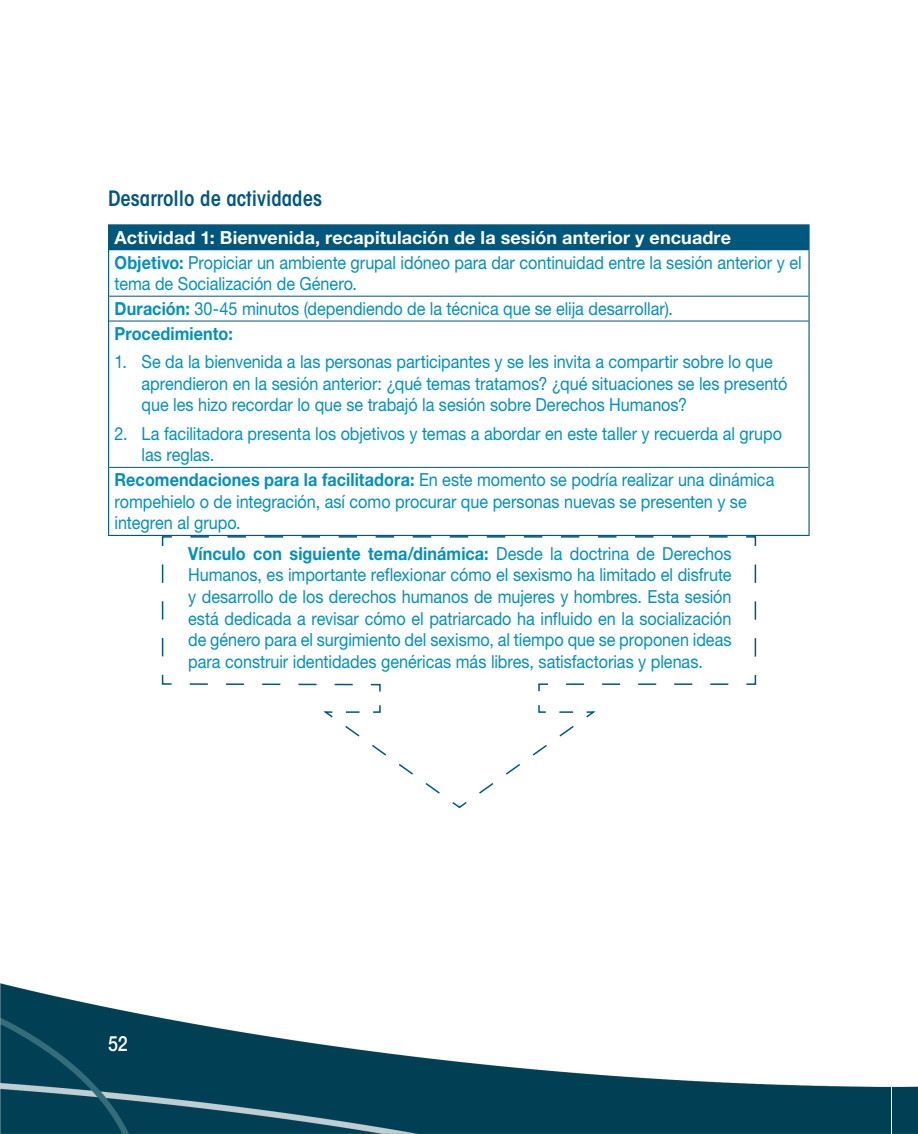
<style>
.page{position:relative;width:918px;height:1134px;background:#fff}
.page>*{position:absolute;margin:0;border:0;box-sizing:border-box;transform-origin:0 0}
.t1{font:600 condensed 21px "ITC Avant Garde Std";color:#00577d}
.t2{font:500 21px "Helvetica Neue LT Std";color:#fff;scale:.85 1}
.t3{font:18px/21.6px "Helvetica Neue LT Std";letter-spacing:-.005em;color:#0090be;scale:.9 1}
.s1{font-weight:700;color:#fff}
.s2{font-weight:700}
</style>
<div class="page">
<img style="left:0;top:984px;width:918px;height:150px">
<div style="left:109px;top:225px;width:700px;height:25px;background:#00577d"></div>
<hr style="left:108px;top:224px;width:702px;height:1px;background:#00577d">
<svg style="left:108px;top:225px;width:1px;height:25px"></svg>
<hr style="left:808px;top:225px;width:2px;height:25px;background:#00577d">
<hr style="left:108px;top:250px;width:1px;height:46px;background:#00577d">
<hr style="left:808px;top:250px;width:2px;height:46px;background:#00577d">
<svg style="left:108px;top:296px;width:1px;height:25px"></svg>
<hr style="left:808px;top:296px;width:2px;height:25px;background:#00577d">
<hr style="left:108px;top:321px;width:1px;height:146px;background:#00577d">
<hr style="left:808px;top:321px;width:2px;height:146px;background:#00577d">
<hr style="left:108px;top:467px;width:1px;height:68px;background:#00577d">
<hr style="left:808px;top:467px;width:2px;height:68px;background:#00577d">
<hr style="left:108px;top:535px;width:702px;height:1px;background:#00577d">
<hr style="left:109px;top:296px;width:699px;height:1px;background:#00577d">
<hr style="left:109px;top:321px;width:699px;height:1px;background:#00577d">
<hr style="left:109px;top:467px;width:699px;height:1px;background:#00577d">
<svg style="left:161px;top:536px;width:596px;height:273px"></svg>
<p class="t1" style="left:108px;top:185px;width:215px">Desarrollo de actividades</p>
<p class="t3" style="left:115px;top:225px;width:765px;line-height:24.9px"><span class="s1">Actividad 1: Bienvenida, recapitulación de la sesión anterior y encuadre<br></span><span class="s2">Objetivo:</span> Propiciar un ambiente grupal idóneo para dar continuidad entre la sesión anterior y el</p>
<p class="t3" style="left:115px;top:271px;width:622px;line-height:24.9px">tema de Socialización de Género.<br><span class="s2">Duración:</span> 30-45 minutos (dependiendo de la técnica que se elija desarrollar).<br><span class="s2">Procedimiento:</span></p>
<p class="t3" style="left:142px;top:351px;width:719px;text-indent:-27px">1. Se da la bienvenida a las personas participantes y se les invita a compartir sobre lo que aprendieron en la sesión anterior: ¿qué temas tratamos? ¿qué situaciones se les presentó que les hizo recordar lo que se trabajó la sesión sobre Derechos Humanos?</p>
<p class="t3" style="left:142px;top:422px;width:713px;text-indent:-27px">2. La facilitadora presenta los objetivos y temas a abordar en este taller y recuerda al grupo las reglas.</p>
<p class="t3" style="left:115px;top:469px;width:735px"><span class="s2">Recomendaciones para la facilitadora:</span> En este momento se podría realizar una dinámica rompehielo o de integración, así como procurar que personas nuevas se presenten y se integren al grupo.</p>
<p class="t3" style="left:188px;top:542px;width:605px;text-align:justify"><span class="s2">Vínculo con siguiente tema/dinámica:</span> Desde la doctrina de Derechos Humanos, es importante reflexionar cómo el sexismo ha limitado el disfrute y desarrollo de los derechos humanos de mujeres y hombres. Esta sesión está dedicada a revisar cómo el patriarcado ha influido en la socialización de género para el surgimiento del sexismo, al tiempo que se proponen ideas para construir identidades genéricas más libres, satisfactorias y plenas.</p>
<p class="t2" style="left:108px;top:1031px;width:25px">52</p>
</div>
